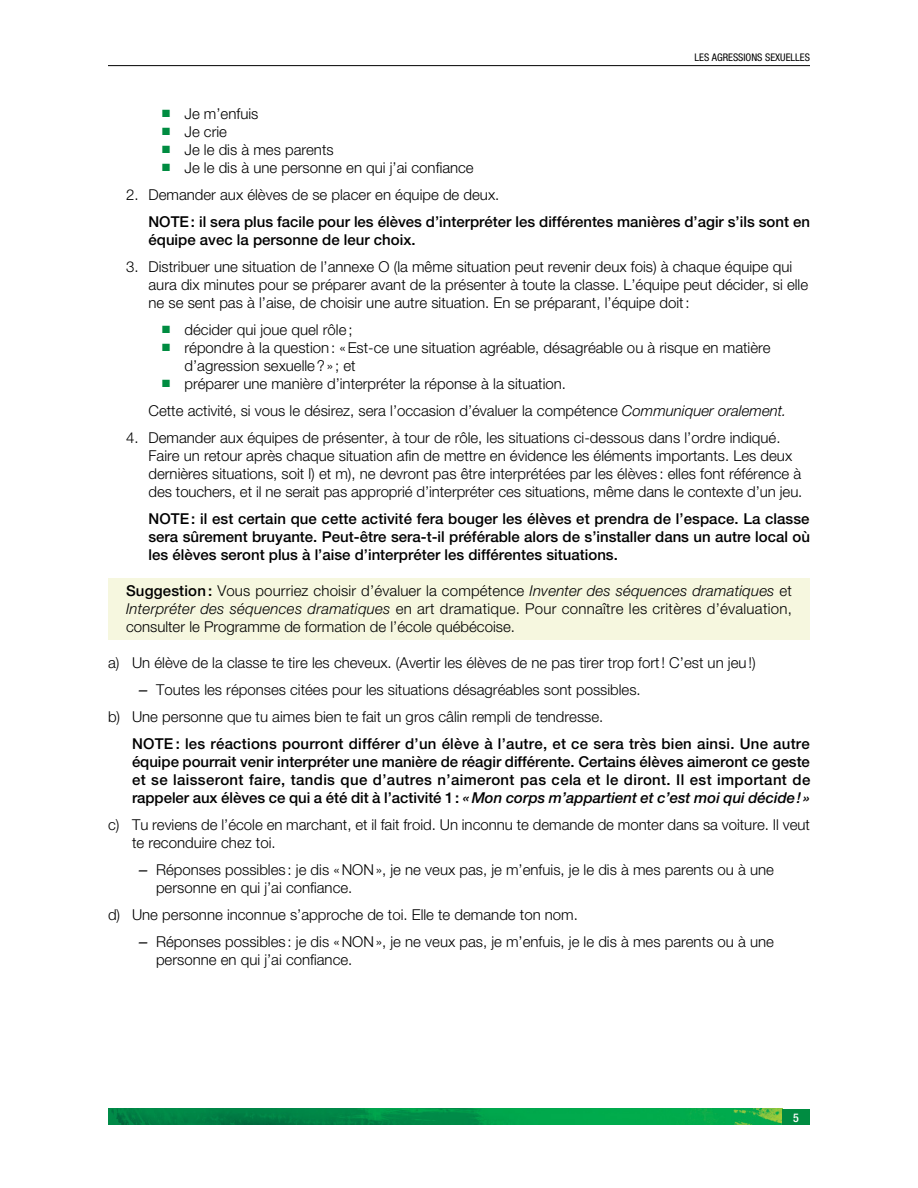
<style>
.page{position:relative;width:918px;height:1188px;background:#fff}
.page>*{position:absolute;margin:0;border:0;box-sizing:border-box;transform-origin:0 0}
.P_niv1_1{font:300 15px/18px "Helvetica Neue LT Std";color:#000}
.P_Texte_courant{font:500 15px/18px "Helvetica Neue LT Std";color:#000;text-align:justify}
.P_Texte_courant_a{font:300 15px/18px "Helvetica Neue LT Std";color:#000}
.P_Texte_courant-2{font:300 15px/18px "Helvetica Neue LT Std";color:#000;text-align:justify}
.t1{font:500 condensed 12px "Helvetica Neue LT Std";color:#fff}
.t2{font:condensed 10.5px "Helvetica Neue LT Std";color:#000}
.s1{color:#008c41}
.s2{font-style:italic}
.s3{font-weight:500}
.s4{font-family:"Helvetica";font-weight:400;font-style:italic}
</style>
<div class="page">
<hr style="left:108px;top:65px;width:702px;height:1px;background:#000">
<img style="left:108px;top:1109px;width:674px;height:15px">
<div style="left:782px;top:1109px;width:28px;height:15px;background:#008c41"></div>
<div style="left:108px;top:578px;width:702px;height:61px;background:#f6f7df"></div>
<p class="t2" style="left:695px;top:52px;width:117px">LES AGRESSIONS SEXUELLES</p>
<p class="P_niv1_1" style="left:162px;top:104px;width:98px"><span class="s1">■</span> Je m’enfuis</p>
<p class="P_niv1_1" style="left:162px;top:122px;width:67px"><span class="s1">■</span> Je crie</p>
<p class="P_niv1_1" style="left:162px;top:140px;width:173px"><span class="s1">■</span> Je le dis à mes parents</p>
<p class="P_niv1_1" style="left:162px;top:158px;width:313px"><span class="s1">■</span> Je le dis à une personne en qui j’ai confiance</p>
<p class="P_niv1_1" style="left:126px;top:185px;width:375px">2. Demander aux élèves de se placer en équipe de deux.</p>
<p class="P_Texte_courant" style="left:148px;top:212px;width:663px">NOTE: il sera plus facile pour les élèves d’interpréter les différentes manières d’agir s’ils sont en équipe avec la personne de leur choix.</p>
<p class="P_niv1_1" style="left:148px;top:257px;width:661px;text-indent:-22px">3. Distribuer une situation de l’annexe O (la même situation peut revenir deux fois) à chaque équipe qui aura dix minutes pour se préparer avant de la présenter à toute la classe. L’équipe peut décider, si elle ne se sent pas à l’aise, de choisir une autre situation. En se préparant, l’équipe doit:</p>
<p class="P_niv1_1" style="left:162px;top:320px;width:192px"><span class="s1">■</span> décider qui joue quel rôle;</p>
<p class="P_niv1_1" style="left:184px;top:338px;width:588px;text-indent:-22px"><span class="s1">■</span> répondre à la question: «Est-ce une situation agréable, désagréable ou à risque en matière d’agression sexuelle?» ; et</p>
<p class="P_niv1_1" style="left:162px;top:374px;width:406px"><span class="s1">■</span> préparer une manière d’interpréter la réponse à la situation.</p>
<p class="P_Texte_courant-2" style="left:148px;top:401px;width:639px">Cette activité, si vous le désirez, sera l’occasion d’évaluer la compétence <span class="s2">Communiquer oralement.</span></p>
<p class="P_niv1_1" style="left:148px;top:428px;width:655px;text-indent:-22px">4. Demander aux équipes de présenter, à tour de rôle, les situations ci-dessous dans l’ordre indiqué.<br>Faire un retour après chaque situation afin de mettre en évidence les éléments importants. Les deux dernières situations, soit l) et m), ne devront pas être interprétées par les élèves : elles font référence à des touchers, et il ne serait pas approprié d’interpréter ces situations, même dans le contexte d’un jeu.</p>
<p class="P_Texte_courant" style="left:148px;top:509px;width:663px">NOTE: il est certain que cette activité fera bouger les élèves et prendra de l’espace. La classe sera sûrement bruyante. Peut-être sera-t-il préférable alors de s’installer dans un autre local où les élèves seront plus à l’aise d’interpréter les différentes situations.</p>
<p class="P_Texte_courant-2" style="left:126px;top:581px;width:667px"><span class="s3">Suggestion :</span> Vous pourriez choisir d’évaluer la compétence <span class="s2">Inventer des séquences dramatiques</span> et <span class="s2">Interpréter des séquences dramatiques</span> en art dramatique. Pour connaître les critères d’évaluation, consulter le Programme de formation de l’école québécoise.</p>
<p class="P_Texte_courant_a" style="left:108px;top:653px;width:649px">a) Un élève de la classe te tire les cheveux. (Avertir les élèves de ne pas tirer trop fort! C’est un jeu!)</p>
<p class="P_niv1_1" style="left:138px;top:680px;width:504px"><span class="s4">–</span> Toutes les réponses citées pour les situations désagréables sont possibles.</p>
<p class="P_Texte_courant_a" style="left:108px;top:707px;width:497px">b) Une personne que tu aimes bien te fait un gros câlin rempli de tendresse.</p>
<p class="P_Texte_courant" style="left:132px;top:734px;width:680px">NOTE : les réactions pourront différer d’un élève à l’autre, et ce sera très bien ainsi. Une autre équipe pourrait venir interpréter une manière de réagir différente. Certains élèves aimeront ce geste et se laisseront faire, tandis que d’autres n’aimeront pas cela et le diront. Il est important de rappeler aux élèves ce qui a été dit à l’activité 1: <span class="s2">«Mon corps m’appartient et c’est moi qui décide! »</span></p>
<p class="P_Texte_courant_a" style="left:132px;top:815px;width:679px;text-indent:-24px">c) Tu reviens de l’école en marchant, et il fait froid. Un inconnu te demande de monter dans sa voiture. Il veut te reconduire chez toi.</p>
<p class="P_niv1_1" style="left:156px;top:860px;width:619px;text-indent:-18px"><span class="s4">–</span> Réponses possibles : je dis «NON», je ne veux pas, je m’enfuis, je le dis à mes parents ou à une personne en qui j’ai confiance.</p>
<p class="P_Texte_courant_a" style="left:108px;top:905px;width:471px">d) Une personne inconnue s’approche de toi. Elle te demande ton nom.</p>
<p class="P_niv1_1" style="left:156px;top:932px;width:619px;text-indent:-18px"><span class="s4">–</span> Réponses possibles : je dis «NON», je ne veux pas, je m’enfuis, je le dis à mes parents ou à une personne en qui j’ai confiance.</p>
<p class="t1" style="left:793px;top:1110px;width:7px">5</p>
</div>
